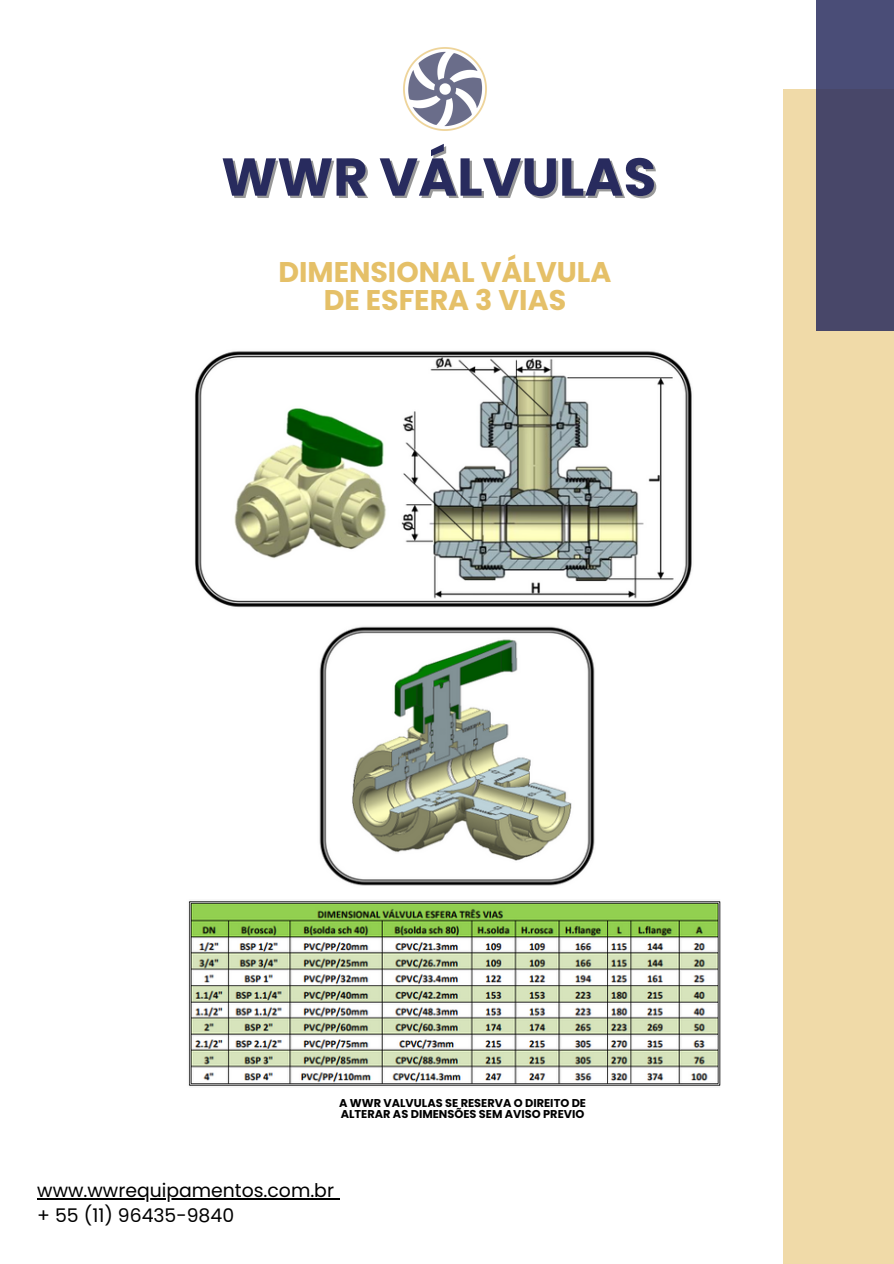
<style>
.page{position:relative;width:894px;height:1264px;background:#fff}
.page>*{position:absolute;margin:0;border:0;box-sizing:border-box;transform-origin:0 0}
.t1{font:700 53.1px "Poppins";color:#282b5e}
.t2{font:700 28.5px/28.5px "Poppins";color:#e5c068;text-align:center}
.t3{font:18.75px/24.8px "Poppins";color:#000}
.t4{font:700 11.4px/10.2px "Poppins";color:#000}
</style>
<div class="page">
<img style="left:403px;top:47px;width:84px;height:84px">
<div style="left:783px;top:89px;width:110px;height:1174px;background:#f0daa8"></div>
<div style="left:816px;top:0;width:77px;height:330px;background:linear-gradient(to right,#49496d,#49496d)"></div>
<img style="left:195px;top:351px;width:497px;height:257px">
<img style="left:319px;top:626px;width:276px;height:260px">
<img style="left:188px;top:901px;width:531px;height:185px">
<hr style="left:37px;top:1198px;width:297px;height:1px;background:#000">
<p class="t1" style="left:221px;top:140px;width:436px">WWR VÁLVULAS</p>
<p class="t2" style="left:278px;top:257px;width:334px">DIMENSIONAL VÁLVULA<br>DE ESFERA 3 VIAS</p>
<p class="t4" style="left:339px;top:1098px;width:248px">A WWR VALVULAS SE RESERVA O DIREITO DE<br>ALTERAR AS DIMENSÕES SEM AVISO PREVIO</p>
<p class="t3" style="left:37px;top:1177px;width:298px">www.wwrequipamentos.com.br + 55 (11) 96435-9840</p>
</div>
